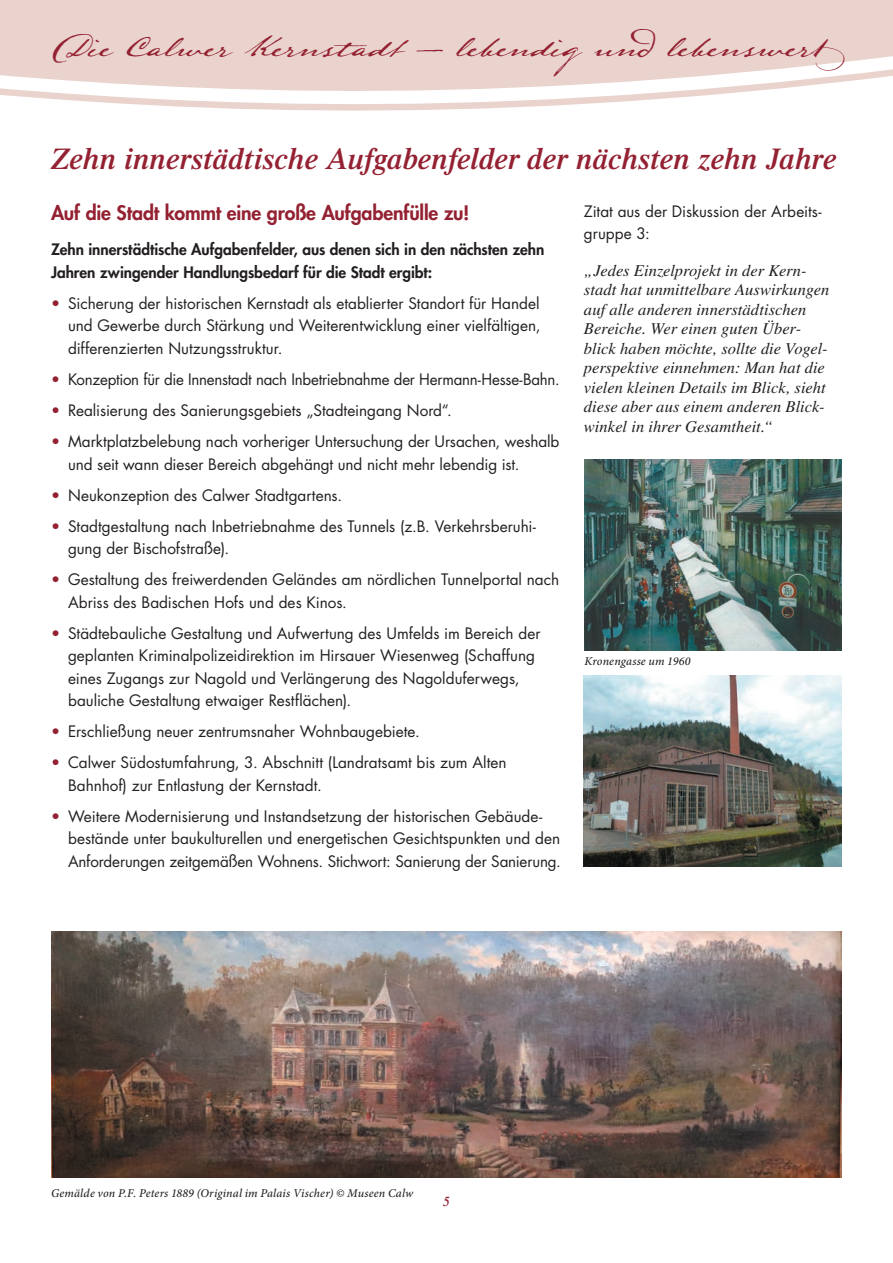
<style>
.page{position:relative;width:893px;height:1263px;background:#fff}
.page>*{position:absolute;margin:0;border:0;box-sizing:border-box;transform-origin:0 0}
.t1{font:italic 600 30px "Times LT Std";color:#942132}
.t2{font:28.2px "Lamar Pen";letter-spacing:.005em;color:#942132}
.t3{font:800 19.5px "Futura Std";letter-spacing:-.01em;color:#942132}
.t4{font:italic 16.5px/19.5px "Times LT Std";color:#231f20}
.t5{font:15.3px/22.5px "Futura Std";color:#231f20}
.t6{font:800 15.3px/22.5px "Futura Std";color:#231f20}
.t7{font:italic 600 13.5px "Times LT Std";color:#942132}
.t8{font:italic 500 12px "Minion Pro";letter-spacing:.015em;color:#231f20}
.s1{color:#942132}
</style>
<div class="page">
<svg style="left:0;top:0;width:893px;height:111px;fill:#e9d3cc"></svg>
<img style="left:584px;top:459px;width:258px;height:192px">
<img style="left:584px;top:675px;width:258px;height:191px">
<img style="left:51px;top:931px;width:791px;height:247px">
<h2 class="t2" style="left:51px;top:29px;width:792px">Die Calwer Kernstadt – lebendig und lebenswert</h2>
<h1 class="t1" style="left:51px;top:142px;width:787px">Zehn innerstädtische Aufgabenfelder der nächsten zehn Jahre</h1>
<p class="t5" style="left:584px;top:200px;width:239px">Zitat aus der Diskussion der Arbeits&shy;gruppe 3:</p>
<p class="t4" style="left:584px;top:261px;width:247px">„Jedes Einzelprojekt in der Kern&shy;stadt hat unmittelbare Auswirkungen auf alle anderen innerstädtischen Bereiche. Wer einen guten Über&shy;blick haben möchte, sollte die Vogel&shy;perspektive einnehmen: Man hat die vielen kleinen Details im Blick, sieht diese aber aus einem anderen Blick&shy;winkel in ihrer Gesamtheit.“</p>
<p class="t3" style="left:51px;top:201px;width:420px">Auf die Stadt kommt eine große Aufgabenfülle zu!</p>
<p class="t6" style="left:51px;top:239px;width:495px">Zehn innerstädtische Aufgabenfelder, aus denen sich in den nächsten zehn<br>Jahren zwingender Handlungsbedarf für die Stadt ergibt:</p>
<p class="t5" style="left:68px;top:292px;width:474px;text-align:justify;text-indent:-17px"><span class="s1">•</span> Sicherung der historischen Kernstadt als etablierter Standort für Handel und Gewerbe durch Stärkung und Weiterentwicklung einer vielfältigen, differenzierten Nutzungsstruktur.</p>
<p class="t5" style="left:51px;top:368px;width:507px"><span class="s1">•</span> Konzeption für die Innenstadt nach Inbetriebnahme der Hermann-Hesse-Bahn.</p>
<p class="t5" style="left:51px;top:399px;width:399px"><span class="s1">•</span> Realisierung des Sanierungsgebiets „Stadteingang Nord“.</p>
<p class="t5" style="left:68px;top:430px;width:493px;text-indent:-17px"><span class="s1">•</span> Marktplatzbelebung nach vorheriger Untersuchung der Ursachen, weshalb und seit wann dieser Bereich abgehängt und nicht mehr lebendig ist.</p>
<p class="t5" style="left:51px;top:484px;width:290px"><span class="s1">•</span> Neukonzeption des Calwer Stadtgartens.</p>
<p class="t5" style="left:68px;top:515px;width:470px;text-indent:-17px"><span class="s1">•</span> Stadtgestaltung nach Inbetriebnahme des Tunnels (z. B. Verkehrsberuhi&shy;gung der Bischofstraße).</p>
<p class="t5" style="left:68px;top:568px;width:493px;text-indent:-17px"><span class="s1">•</span> Gestaltung des freiwerdenden Geländes am nördlichen Tunnelportal nach<br>Abriss des Badischen Hofs und des Kinos.</p>
<p class="t5" style="left:68px;top:622px;width:474px;text-indent:-17px"><span class="s1">•</span> Städtebauliche Gestaltung und Aufwertung des Umfelds im Bereich der geplanten Kriminalpolizeidirektion im Hirsauer Wiesenweg (Schaffung eines Zugangs zur Nagold und Verlängerung des Nagolduferwegs, bauliche Gestaltung etwaiger Restflächen).</p>
<p class="t5" style="left:51px;top:720px;width:367px"><span class="s1">•</span> Erschließung neuer zentrumsnaher Wohnbaugebiete.</p>
<p class="t5" style="left:68px;top:751px;width:440px;text-indent:-17px"><span class="s1">•</span> Calwer Südostumfahrung, 3. Abschnitt (Landratsamt bis zum Alten<br>Bahnhof) zur Entlastung der Kernstadt.</p>
<p class="t5" style="left:68px;top:805px;width:494px;text-indent:-17px"><span class="s1">•</span> Weitere Modernisierung und Instandsetzung der historischen Gebäude&shy;bestände unter baukulturellen und energetischen Gesichtspunkten und den<br>Anforderungen zeitgemäßen Wohnens. Stichwort: Sanierung der Sanierung.</p>
<p class="t8" style="left:584px;top:653px;width:108px">Kronengasse um 1960</p>
<p class="t8" style="left:51px;top:1185px;width:364px">Gemälde von P.F. Peters 1889 (Original im Palais Vischer) © Museen Calw</p>
<p class="t7" style="left:443px;top:1194px;width:8px">5</p>
</div>
